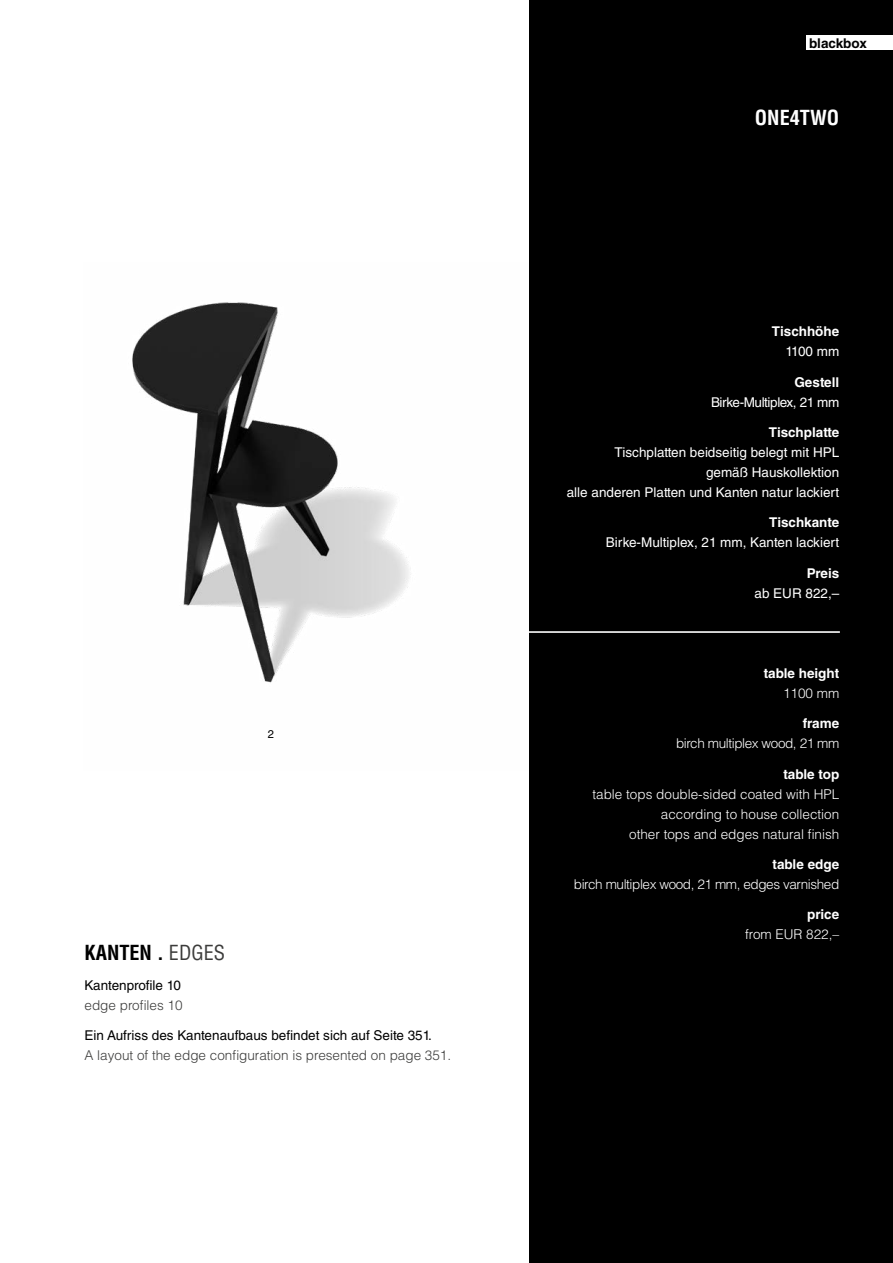
<style>
.page{position:relative;width:893px;height:1263px;background:#fff}
.page>*{position:absolute;margin:0;border:0;box-sizing:border-box;transform-origin:0 0}
.t1{font:700 condensed 20.25px "Helvetica LT Std";color:#000}
.t2{font:700 condensed 20.25px "Helvetica LT Std";color:#fff}
.t3{font:13.5px/20.1px "Helvetica LT Std";color:#fff;text-align:right}
.t4{font:300 13.5px/20.1px "Helvetica LT Std";color:#fff;text-align:right}
.t5{font:700 13.5px "Helvetica LT Std";color:#fff}
.t6{font:13.5px "Helvetica LT Std";color:#000}
.t7{font:300 13.5px "Helvetica LT Std";color:#3c3c3b}
.t8{font:300 13.5px "Helvetica LT Std";letter-spacing:-.03em;color:#fff}
.t9{font:13.5px "Helvetica LT Std";letter-spacing:-.03em;color:#fff}
.t10{font:700 13.5px "Helvetica LT Std";color:#000}
.t11{font:11.25px "Helvetica LT Std";color:#000}
.s1{font-weight:400;color:#3c3c3b}
</style>
<div class="page">
<div style="left:529px;top:0;width:364px;height:1263px;background:#000"></div>
<div style="left:806px;top:35px;width:87px;height:15px;background:#fff"></div>
<hr style="left:528px;top:631px;width:312px;height:2px;background:#fff">
<img style="left:132px;top:302px;width:410px;height:381px">
<p class="t11" style="left:268px;top:728px;width:8px">2</p>
<h1 class="t1" style="left:85px;top:939px;width:142px">KANTEN . <span class="s1">EDGES</span></h1>
<p class="t6" style="left:85px;top:977px;width:98px">Kantenprofile 10</p>
<p class="t7" style="left:85px;top:996px;width:100px">edge profiles 10</p>
<p class="t6" style="left:85px;top:1027px;width:349px">Ein Aufriss des Kantenaufbaus befindet sich auf Seite 351.</p>
<p class="t7" style="left:85px;top:1047px;width:368px">A layout of the edge configuration is presented on page 351.</p>
<p class="t10" style="left:809px;top:35px;width:59px">blackbox</p>
<h1 class="t2" style="left:755px;top:105px;width:86px">ONE4TWO</h1>
<p class="t5" style="left:772px;top:323px;width:69px">Tischhöhe</p>
<p class="t3" style="left:785px;top:342px;width:55px">1100 mm</p>
<p class="t5" style="left:794px;top:374px;width:46px">Gestell</p>
<p class="t9" style="left:711px;top:394px;width:130px">Birke-Multiplex, 21 mm</p>
<p class="t5" style="left:769px;top:424px;width:72px">Tischplatte</p>
<p class="t3" style="left:567px;top:442px;width:274px">Tischplatten beidseitig belegt mit HPL<br>gemäß Hauskollektion<br>alle anderen Platten und Kanten natur lackiert</p>
<p class="t5" style="left:769px;top:514px;width:72px">Tischkante</p>
<p class="t3" style="left:606px;top:533px;width:235px">Birke-Multiplex, 21 mm, Kanten lackiert</p>
<p class="t5" style="left:807px;top:564px;width:34px">Preis</p>
<p class="t3" style="left:754px;top:583px;width:86px">ab EUR 822,–</p>
<p class="t5" style="left:764px;top:665px;width:77px">table height</p>
<p class="t4" style="left:783px;top:683px;width:58px">1100 mm</p>
<p class="t5" style="left:803px;top:715px;width:38px">frame</p>
<p class="t8" style="left:676px;top:735px;width:165px">birch multiplex wood, 21 mm</p>
<p class="t5" style="left:783px;top:765px;width:57px">table top</p>
<p class="t4" style="left:592px;top:784px;width:248px">table tops double-sided coated with HPL according to house collection<br>other tops and edges natural finish</p>
<p class="t5" style="left:772px;top:856px;width:68px">table edge</p>
<p class="t8" style="left:574px;top:876px;width:267px">birch multiplex wood, 21 mm, edges varnished</p>
<p class="t5" style="left:807px;top:906px;width:34px">price</p>
<p class="t4" style="left:745px;top:924px;width:96px">from EUR 822,–</p>
</div>
